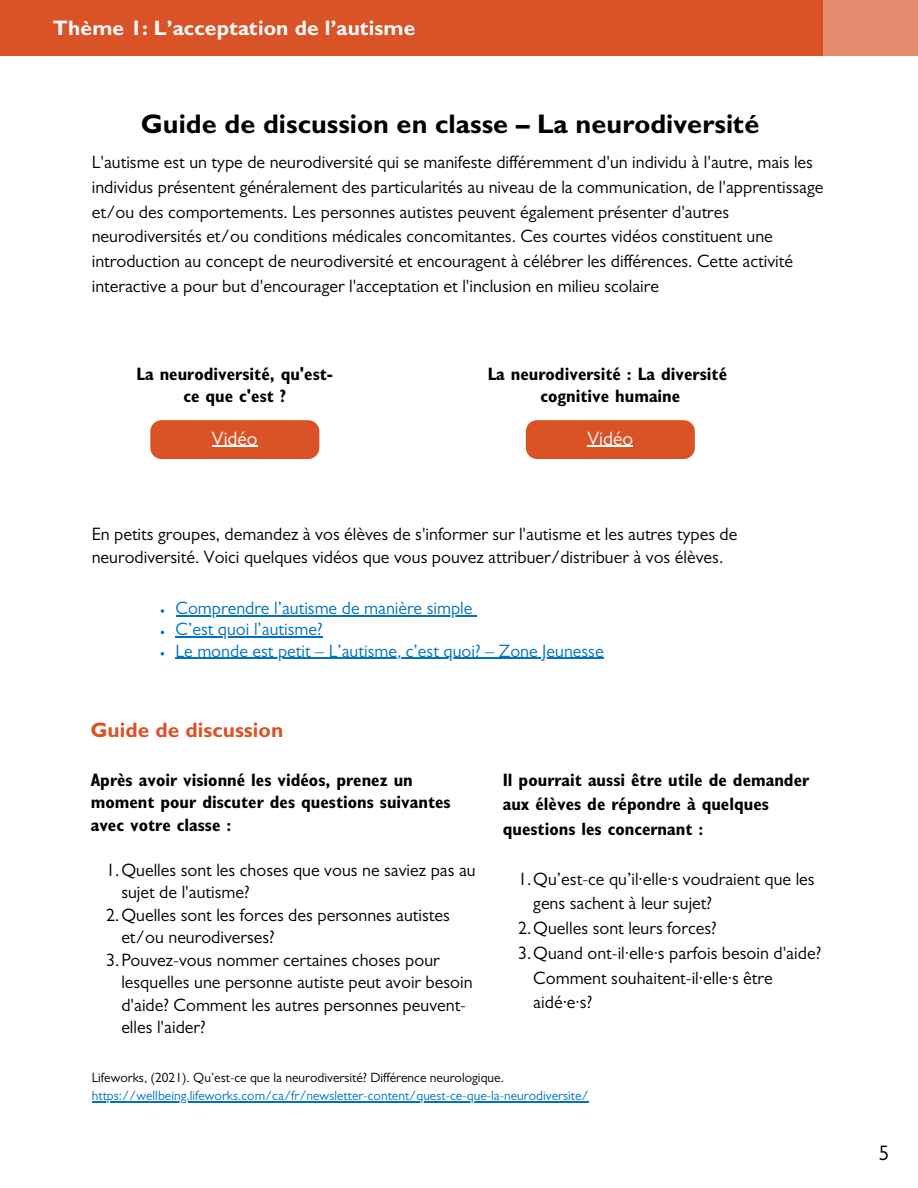
<style>
.page{position:relative;width:918px;height:1188px;background:#fff}
.page>*{position:absolute;margin:0;border:0;box-sizing:border-box;transform-origin:0 0}
.t1{font:700 27px "Gill Sans";color:#000}
.t2{font:700 21px "Gill Sans";letter-spacing:.005em;color:#fff}
.t3{font:700 21px "Gill Sans";color:#d95327}
.t4{font:21px "Gill Sans";color:#000}
.t5{font:19.5px "Gill Sans";color:#fff}
.t6{font:18px/24.8px "Gill Sans";color:#000}
.t7{font:700 condensed 18px/22.5px "Gill Sans";color:#000}
.t8{font:18px "Gill Sans";color:#0071bc}
.t9{font:13.5px "Gill Sans";color:#0071bc}
.t10{font:13.5px "Gill Sans";color:#000}
</style>
<div class="page">
<div style="left:0;top:0;width:823px;height:55px;background:#d95327"></div>
<div style="left:819px;top:0;width:99px;height:55px;background:#e58c6f"></div>
<div style="left:150px;top:420px;width:169px;height:39px;background:#d95327"></div>
<hr style="left:224px;top:446px;width:34px;height:1px;background:#fff">
<div style="left:526px;top:420px;width:169px;height:39px;background:#d95327"></div>
<hr style="left:588px;top:446px;width:45px;height:1px;background:#fff">
<svg style="left:161px;top:609px;width:3px;height:4px"></svg>
<hr style="left:176px;top:615px;width:297px;height:1px;background:#0071bc">
<hr style="left:176px;top:636px;width:147px;height:1px;background:#0071bc">
<hr style="left:176px;top:658px;width:428px;height:1px;background:#0071bc">
<hr style="left:92px;top:1101px;width:497px;height:1px;background:#0071bc">
<p class="t2" style="left:53px;top:20px;width:364px">Thème 1: L’acceptation de l’autisme</p>
<p class="t1" style="left:141px;top:115px;width:620px">Guide de discussion en classe – La neurodiversité</p>
<p class="t6" style="left:92px;top:152px;width:733px">L'autisme est un type de neurodiversité qui se manifeste différemment d'un individu à l'autre, mais les individus présentent généralement des particularités au niveau de la communication, de l'apprentissage et/ou des comportements. Les personnes autistes peuvent également présenter d'autres neurodiversités et/ou conditions médicales concomitantes. Ces courtes vidéos constituent une introduction au concept de neurodiversité et encouragent à célébrer les différences. Cette activité interactive a pour but d'encourager l'acceptation et l'inclusion en milieu scolaire</p>
<p class="t7" style="left:137px;top:366px;width:198px;line-height:21.3px;text-align:center">La neurodiversité, qu'est&shy;ce que c'est ?</p>
<p class="t7" style="left:488px;top:366px;width:241px">La neurodiversité : La diversité</p>
<p class="t7" style="left:540px;top:387px;width:141px">cognitive humaine</p>
<p class="t5" style="left:212px;top:431px;width:47px">Vidéo</p>
<p class="t5" style="left:588px;top:431px;width:47px">Vidéo</p>
<p class="t6" style="left:92px;top:526px;width:647px;line-height:22.5px">En petits groupes, demandez à vos élèves de s'informer sur l'autisme et les autres types de neurodiversité. Voici quelques vidéos que vous pouvez attribuer/distribuer à vos élèves.</p>
<p class="t8" style="left:176px;top:602px;width:299px">Comprendre l’autisme de manière simple</p>
<p class="t8" style="left:176px;top:623px;width:149px">C’est quoi l’autisme?</p>
<p class="t8" style="left:176px;top:644px;width:430px">Le monde est petit – L’autisme, c’est quoi? – Zone Jeunesse</p>
<p class="t3" style="left:91px;top:723px;width:194px">Guide de discussion</p>
<p class="t7" style="left:91px;top:771px;width:362px">Après avoir visionné les vidéos, prenez un moment pour discuter des questions suivantes avec votre classe :</p>
<p class="t6" style="left:121px;top:861px;width:356px;line-height:22.5px;text-indent:-15px">1.Quelles sont les choses que vous ne saviez pas au sujet de l'autisme?</p>
<p class="t6" style="left:121px;top:906px;width:330px;line-height:22.5px;text-indent:-15px">2.Quelles sont les forces des personnes autistes et/ou neurodiverses?</p>
<p class="t6" style="left:121px;top:951px;width:353px;line-height:22.5px;text-indent:-15px">3.Pouvez-vous nommer certaines choses pour lesquelles une personne autiste peut avoir besoin d'aide? Comment les autres personnes peuvent&shy;elles l'aider?</p>
<p class="t7" style="left:503px;top:770px;width:308px;line-height:24.8px">Il pourrait aussi être utile de demander aux élèves de répondre à quelques questions les concernant :</p>
<p class="t6" style="left:533px;top:869px;width:283px;text-indent:-15px">1.Qu’est-ce qu’il·elle·s voudraient que les gens sachent à leur sujet?</p>
<p class="t6" style="left:518px;top:918px;width:200px">2.Quelles sont leurs forces?</p>
<p class="t6" style="left:533px;top:943px;width:290px;text-indent:-15px">3.Quand ont-il·elle·s parfois besoin d'aide?<br>Comment souhaitent-il·elle·s être aidé·e·s?</p>
<p class="t10" style="left:92px;top:1073px;width:414px">Lifeworks, (2021). Qu’est-ce que la neurodiversité? Différence neurologique.</p>
<p class="t9" style="left:92px;top:1091px;width:498px">https://wellbeing.lifeworks.com/ca/fr/newsletter-content/quest-ce-que-la-neurodiversite/</p>
<p class="t4" style="left:879px;top:1145px;width:12px">5</p>
</div>
